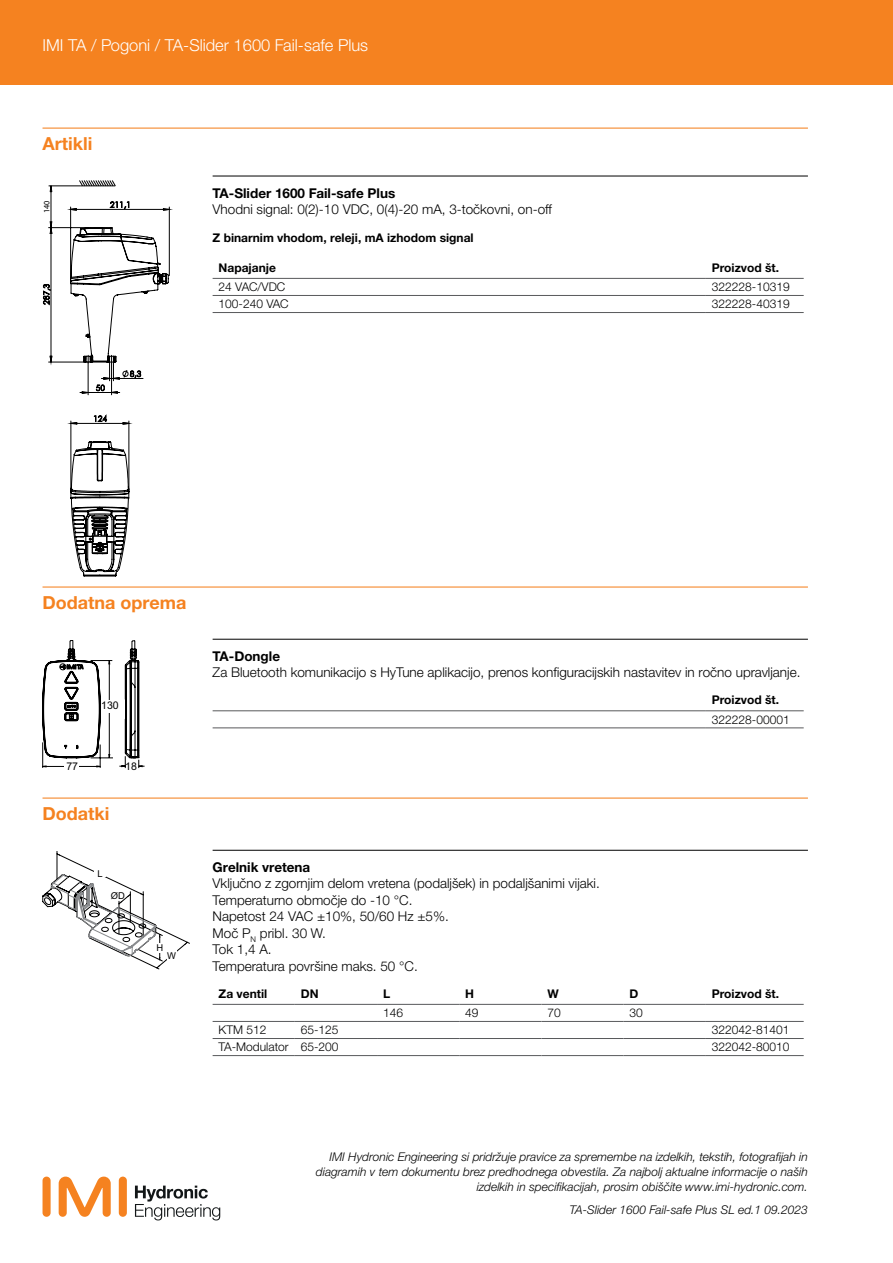
<style>
.page{position:relative;width:893px;height:1263px;background:#fff}
.page>*{position:absolute;margin:0;border:0;box-sizing:border-box;transform-origin:0 0}
.t1{font:700 18px "Helvetica Neue LTW1 G";color:#f58220}
.t2{font:300 16.5px "Helvetica Neue LTW1 G";color:#fff}
.t3{font:300 13.5px/16.5px "Helvetica Neue LTW1 G";color:#000}
.t4{font:700 13.5px "Helvetica Neue LTW1 G";color:#000}
.t5{font:italic 300 12px/15px "Helvetica Neue LTW1 G";color:#000;text-align:right}
.t6{font:300 12px "Helvetica Neue LTW1 G";color:#000}
.t7{font:700 12px "Helvetica Neue LTW1 G";color:#000}
.t8{font:10.65px "Arial";color:#000}
.t9{font:9.45px "Arial";color:#000}
.t10{font:8.25px "Myriad Pro";color:#000}
</style>
<div class="page">
<div style="left:119px;top:1176px;width:8px;height:41px;background:#f58220;border-radius:4px"></div>
<div style="left:43px;top:1176px;width:8px;height:41px;background:#f58220;border-radius:4px"></div>
<svg style="left:59px;top:1176px;width:52px;height:41px"></svg>
<svg style="left:135px;top:1185px;width:85px;height:35px"></svg>
<div style="left:0;top:0;width:893px;height:85px;background:#f58220"></div>
<hr style="left:43px;top:128px;width:765px;height:1px;background:#f58220">
<hr style="left:213px;top:176px;width:595px;height:1px;background:#000">
<hr style="left:43px;top:586px;width:765px;height:1px;background:#f58220">
<hr style="left:213px;top:639px;width:595px;height:1px;background:#000">
<hr style="left:213px;top:278px;width:493px;height:1px;background:#58595b">
<hr style="left:706px;top:278px;width:98px;height:1px;background:#58595b">
<hr style="left:213px;top:295px;width:493px;height:1px;background:#58595b">
<hr style="left:213px;top:312px;width:493px;height:1px;background:#58595b">
<hr style="left:706px;top:295px;width:98px;height:1px;background:#58595b">
<hr style="left:706px;top:312px;width:98px;height:1px;background:#58595b">
<hr style="left:43px;top:797px;width:765px;height:2px;background:#f58220">
<hr style="left:213px;top:850px;width:595px;height:1px;background:#000">
<hr style="left:213px;top:710px;width:493px;height:1px;background:#58595b">
<hr style="left:213px;top:728px;width:493px;height:1px;background:#58595b">
<hr style="left:706px;top:710px;width:98px;height:1px;background:#58595b">
<hr style="left:706px;top:728px;width:98px;height:1px;background:#58595b">
<hr style="left:213px;top:1004px;width:82px;height:1px;background:#58595b">
<hr style="left:295px;top:1004px;width:82px;height:1px;background:#58595b">
<hr style="left:377px;top:1004px;width:82px;height:1px;background:#58595b">
<hr style="left:459px;top:1004px;width:82px;height:1px;background:#58595b">
<hr style="left:541px;top:1004px;width:83px;height:1px;background:#58595b">
<hr style="left:624px;top:1004px;width:82px;height:1px;background:#58595b">
<hr style="left:706px;top:1004px;width:98px;height:1px;background:#58595b">
<hr style="left:213px;top:1021px;width:82px;height:1px;background:#58595b">
<hr style="left:295px;top:1021px;width:82px;height:1px;background:#58595b">
<hr style="left:377px;top:1021px;width:82px;height:1px;background:#58595b">
<hr style="left:459px;top:1021px;width:82px;height:1px;background:#58595b">
<hr style="left:541px;top:1021px;width:83px;height:1px;background:#58595b">
<hr style="left:624px;top:1021px;width:82px;height:1px;background:#58595b">
<hr style="left:706px;top:1021px;width:98px;height:1px;background:#58595b">
<hr style="left:213px;top:1038px;width:82px;height:1px;background:#58595b">
<hr style="left:213px;top:1055px;width:82px;height:1px;background:#58595b">
<hr style="left:295px;top:1038px;width:82px;height:1px;background:#58595b">
<hr style="left:295px;top:1055px;width:82px;height:1px;background:#58595b">
<hr style="left:377px;top:1038px;width:82px;height:1px;background:#58595b">
<hr style="left:377px;top:1055px;width:82px;height:1px;background:#58595b">
<hr style="left:459px;top:1038px;width:82px;height:1px;background:#58595b">
<hr style="left:459px;top:1055px;width:82px;height:1px;background:#58595b">
<hr style="left:541px;top:1038px;width:83px;height:1px;background:#58595b">
<hr style="left:541px;top:1055px;width:83px;height:1px;background:#58595b">
<hr style="left:624px;top:1038px;width:82px;height:1px;background:#58595b">
<hr style="left:624px;top:1055px;width:82px;height:1px;background:#58595b">
<hr style="left:706px;top:1038px;width:98px;height:1px;background:#58595b">
<hr style="left:706px;top:1055px;width:98px;height:1px;background:#58595b">
<hr style="left:169px;top:207px;width:1px;height:69px;background:#000">
<svg style="left:43px;top:180px;width:126px;height:396px"></svg>
<svg style="left:43px;top:640px;width:102px;height:128px"></svg>
<svg style="left:43px;top:851px;width:147px;height:118px"></svg>
<div style="left:94px;top:871px;width:12px;height:6px;background:#fff"></div>
<div style="left:156px;top:943px;width:8px;height:10px;background:#fff"></div>
<div style="left:167px;top:949px;width:10px;height:10px;background:#fff"></div>
<p class="t2" style="left:43px;top:35px;width:327px">IMI TA / Pogoni / TA-Slider 1600 Fail-safe Plus</p>
<h1 class="t1" style="left:43px;top:132px;width:51px">Artikli</h1>
<p class="t10" style="left:42px;top:213px;width:14px;rotate:-90deg">140</p>
<p class="t4" style="left:213px;top:184px;width:184px">TA-Slider 1600 Fail-safe Plus</p>
<p class="t3" style="left:213px;top:201px;width:341px">Vhodni signal: 0(2)-10 VDC, 0(4)-20 mA, 3-točkovni, on-off</p>
<p class="t7" style="left:213px;top:230px;width:263px">Z binarnim vhodom, releji, mA izhodom signal</p>
<p class="t7" style="left:219px;top:260px;width:59px">Napajanje</p>
<p class="t7" style="left:712px;top:260px;width:69px">Proizvod št.</p>
<p class="t6" style="left:219px;top:280px;width:68px">24 VAC/VDC</p>
<p class="t6" style="left:712px;top:280px;width:79px">322228-10319</p>
<p class="t6" style="left:219px;top:297px;width:72px">100-240 VAC</p>
<p class="t6" style="left:712px;top:297px;width:79px">322228-40319</p>
<h1 class="t1" style="left:43px;top:591px;width:145px">Dodatna oprema</h1>
<p class="t8" style="left:101px;top:699px;width:19px">130</p>
<p class="t8" style="left:66px;top:759px;width:13px">77</p>
<h1 class="t1" style="left:43px;top:802px;width:68px">Dodatki</h1>
<p class="t8" style="left:125px;top:759px;width:13px">18</p>
<p class="t9" style="left:98px;top:868px;width:7px">L</p>
<p class="t9" style="left:111px;top:890px;width:16px">ØD</p>
<p class="t9" style="left:156px;top:942px;width:8px">H</p>
<p class="t9" style="left:167px;top:950px;width:10px">W</p>
<p class="t4" style="left:213px;top:648px;width:69px">TA-Dongle</p>
<p class="t3" style="left:213px;top:664px;width:589px">Za Bluetooth komunikacijo s HyTune aplikacijo, prenos konfiguracijskih nastavitev in ročno upravljanje.</p>
<p class="t7" style="left:712px;top:693px;width:69px">Proizvod št.</p>
<p class="t6" style="left:712px;top:712px;width:79px">322228-00001</p>
<p class="t4" style="left:213px;top:859px;width:99px">Grelnik vretena</p>
<p class="t3" style="left:213px;top:875px;width:389px">Vključno z zgornjim delom vretena (podaljšek) in podaljšanimi vijaki.<br>Temperaturno območje do -10 °C.<br>Napetost 24 VAC ±10%, 50/60 Hz ±5%.<br>Moč P<sub>N</sub> pribl. 30 W.<br>Tok 1,4 A.<br>Temperatura površine maks. 50 °C.</p>
<p class="t7" style="left:219px;top:986px;width:50px">Za ventil</p>
<p class="t7" style="left:301px;top:986px;width:19px">DN</p>
<p class="t7" style="left:383px;top:986px;width:9px">L</p>
<p class="t7" style="left:465px;top:986px;width:10px">H</p>
<p class="t7" style="left:547px;top:986px;width:13px">W</p>
<p class="t7" style="left:630px;top:986px;width:10px">D</p>
<p class="t7" style="left:712px;top:986px;width:69px">Proizvod št.</p>
<p class="t6" style="left:383px;top:1005px;width:22px">146</p>
<p class="t6" style="left:465px;top:1005px;width:15px">49</p>
<p class="t6" style="left:547px;top:1005px;width:15px">70</p>
<p class="t6" style="left:630px;top:1005px;width:15px">30</p>
<p class="t6" style="left:219px;top:1023px;width:49px">KTM 512</p>
<p class="t6" style="left:301px;top:1023px;width:39px">65-125</p>
<p class="t6" style="left:712px;top:1023px;width:79px">322042-81401</p>
<p class="t6" style="left:219px;top:1040px;width:121px">TA-Modulator 65-200</p>
<p class="t6" style="left:712px;top:1040px;width:79px">322042-80010</p>
<p class="t5" style="left:316px;top:1149px;width:493px">IMI Hydronic Engineering si pridržuje pravice za spremembe na izdelkih, tekstih, fotografijah in diagramih v tem dokumentu brez predhodnega obvestila. Za najbolj aktualne informacije o naših izdelkih in specifikacijah, prosim obiščite www.imi-hydronic.com.</p>
<p class="t5" style="left:569px;top:1202px;width:240px">TA-Slider 1600 Fail-safe Plus SL ed.1 09.2023</p>
</div>
